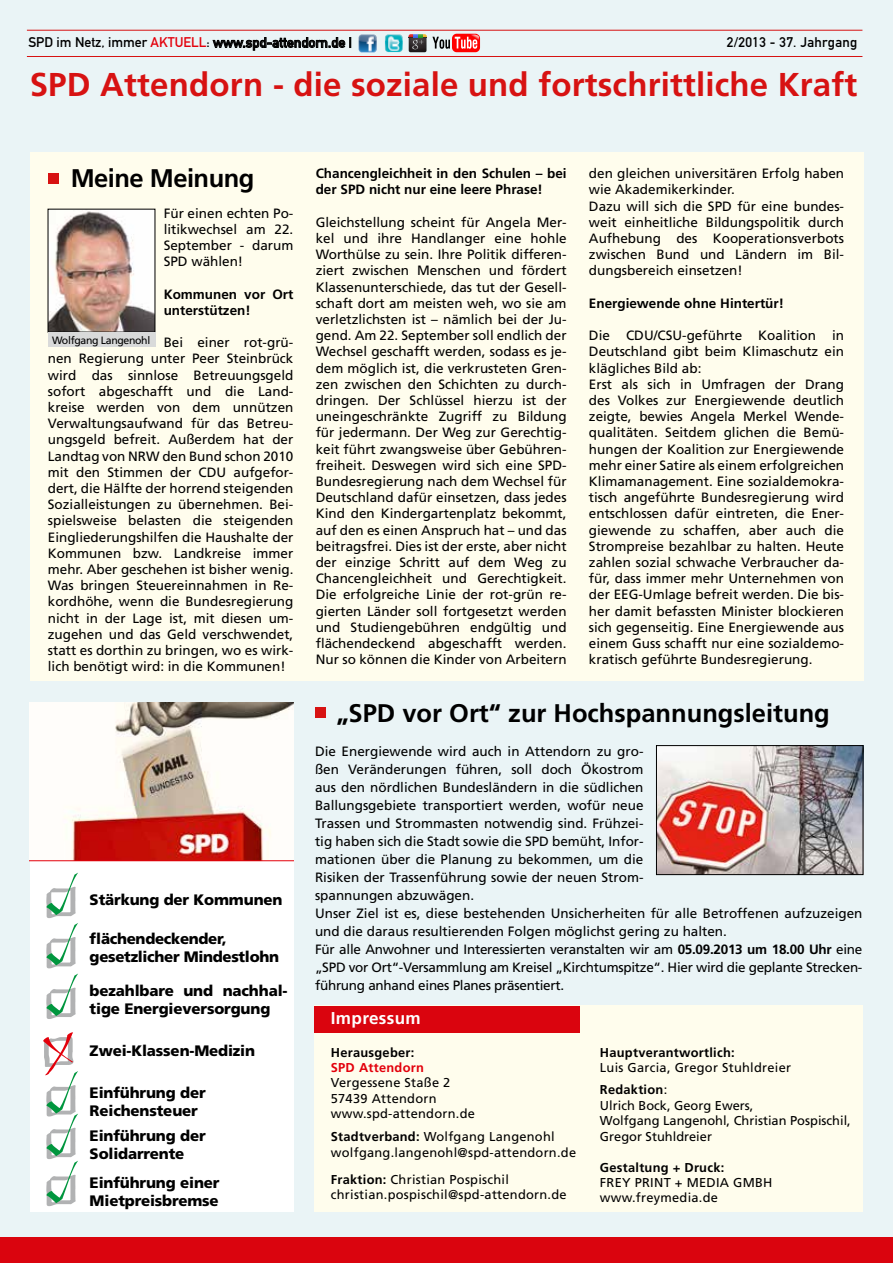
<style>
.page{position:relative;width:893px;height:1263px;background:#eaf4f6}
.page>*{position:absolute;margin:0;border:0;box-sizing:border-box;transform-origin:0 0}
.t1{font:700 33px "Frutiger";letter-spacing:.005em;color:#d71212}
.t2{font:700 25.5px "Frutiger";color:#000}
.t3{font:700 25.5px "Frutiger";letter-spacing:-.02em;color:#000}
.t4{font:700 17.1px "Frutiger";letter-spacing:.02em;color:#fff}
.t5{font:900 15.15px/18px "Frutiger";letter-spacing:-.01em;color:#000}
.t6{font:13.8px "DIN Mittelschrift LT Alternate";color:#000}
.t7{font:13.8px "DIN Mittelschrift LT Alternate";letter-spacing:.02em;color:#000}
.t8{font:13.5px/16.2px "Frutiger";color:#000;text-align:justify}
.t9{font:700 13.5px/16.2px "Frutiger";color:#000}
.t10{font:12.9px/15.5px "Frutiger";letter-spacing:.02em;color:#000}
.t11{font:12.9px/15.5px "Frutiger";color:#000}
.t12{font:700 12.9px "Frutiger";letter-spacing:.02em;color:#000}
.t13{font:700 12.9px "Frutiger";letter-spacing:.02em;color:#e3000b}
.t14{font:10.65px "Frutiger";letter-spacing:-.03em;color:#000}
.s1{color:#e3000b}
.s2{font-weight:700}
</style>
<div class="page">
<div style="left:315px;top:1006px;width:548px;height:206px;background:#fffded"></div>
<div style="left:315px;top:1006px;width:265px;height:26px;background:#da040e"></div>
<hr style="left:27px;top:30px;width:835px;height:1px;background:#d71212">
<svg style="left:213px;top:37px;width:138px;height:14px"></svg>
<hr style="left:27px;top:56px;width:835px;height:1px;background:#d71212">
<div style="left:0;top:1237px;width:893px;height:26px;background:#da040e"></div>
<div style="left:30px;top:152px;width:833px;height:528px;background:#fffded"></div>
<img style="left:50px;top:211px;width:103px;height:119px">
<img style="left:359px;top:34px;width:11px;height:18px">
<img style="left:385px;top:34px;width:12px;height:17px">
<div style="left:452px;top:34px;width:28px;height:18px;background:#f00;border-radius:5px"></div>
<svg style="left:432px;top:35px;width:47px;height:14px"></svg>
<img style="left:409px;top:50px;width:17px;height:2px">
<svg style="left:409px;top:34px;width:17px;height:16px"></svg>
<div style="left:48px;top:174px;width:10px;height:10px;background:#d71212"></div>
<div style="left:48px;top:332px;width:107px;height:15px;background:#d9dada"></div>
<div style="left:30px;top:702px;width:263px;height:510px;background:#fff"></div>
<svg style="left:30px;top:702px;width:263px;height:159px"></svg>
<svg style="left:46px;top:872px;width:32px;height:147px"></svg>
<svg style="left:43px;top:1032px;width:35px;height:174px"></svg>
<div style="left:315px;top:707px;width:10px;height:11px;background:#d71212"></div>
<img style="left:658px;top:747px;width:203px;height:126px">
<div style="left:656px;top:745px;width:207px;height:130px;border:1px solid #000"></div>
<p class="t6" style="left:28px;top:34px;width:325px">SPD im Netz, immer <span class="s1">AKTUELL</span>: www.spd-attendorn.de |</p>
<p class="t7" style="left:727px;top:34px;width:132px">2/2013 - 37. Jahrgang</p>
<h1 class="t1" style="left:30px;top:65px;width:829px">SPD Attendorn - die soziale und fortschrittliche Kraft</h1>
<h2 class="t3" style="left:71px;top:164px;width:185px">Meine Meinung</h2>
<p class="t8" style="left:164px;top:205px;width:131px">Für einen echten Po&shy;litikwechsel am 22.<br>September - darum SPD wählen!</p>
<p class="t9" style="left:164px;top:286px;width:131px">Kommunen vor Ort unterstützen!</p>
<p class="t8" style="left:48px;top:334px;width:247px;text-indent:116px">Bei einer rot-grü&shy;nen Regierung unter Peer Steinbrück wird das sinnlose Betreuungsgeld sofort abgeschafft und die Land&shy;kreise werden von dem unnützen Verwaltungsaufwand für das Betreu&shy;ungsgeld befreit. Außerdem hat der Landtag von NRW den Bund schon 2010 mit den Stimmen der CDU aufgefor&shy;dert, die Hälfte der horrend steigenden Sozialleistungen zu übernehmen. Bei&shy;spielsweise belasten die steigenden Eingliederungshilfen die Haushalte der Kommunen bzw. Landkreise immer mehr. Aber geschehen ist bisher wenig.<br>Was bringen Steuereinnahmen in Re&shy;kordhöhe, wenn die Bundesregierung nicht in der Lage ist, mit diesen um&shy;zugehen und das Geld verschwendet, statt es dorthin zu bringen, wo es wirk&shy;lich benötigt wird: in die Kommunen!</p>
<p class="t14" style="left:52px;top:334px;width:100px">Wolfgang Langenohl</p>
<p class="t5" style="left:90px;top:890px;width:194px">Stärkung der Kommunen</p>
<p class="t5" style="left:90px;top:929px;width:191px">flächendeckender, gesetzlicher Mindestlohn</p>
<p class="t5" style="left:90px;top:981px;width:199px">bezahlbare und nachhal&shy;tige Energieversorgung</p>
<p class="t5" style="left:90px;top:1041px;width:167px">Zwei-Klassen-Medizin</p>
<p class="t5" style="left:90px;top:1084px;width:118px">Einführung der<br>Reichensteuer</p>
<p class="t5" style="left:90px;top:1126px;width:118px">Einführung der<br>Solidarrente</p>
<p class="t5" style="left:90px;top:1173px;width:131px">Einführung einer<br>Mietpreisbremse</p>
<p class="t9" style="left:316px;top:165px;width:252px">Chancengleichheit in den Schulen – bei der SPD nicht nur eine leere Phrase!</p>
<p class="t8" style="left:316px;top:214px;width:252px">Gleichstellung scheint für Angela Mer&shy;kel und ihre Handlanger eine hohle Worthülse zu sein. Ihre Politik differen&shy;ziert zwischen Menschen und fördert Klassenunterschiede, das tut der Gesell&shy;schaft dort am meisten weh, wo sie am verletzlichsten ist – nämlich bei der Ju&shy;gend. Am 22. September soll endlich der Wechsel geschafft werden, sodass es je&shy;dem möglich ist, die verkrusteten Gren&shy;zen zwischen den Schichten zu durch&shy;dringen. Der Schlüssel hierzu ist der uneingeschränkte Zugriff zu Bildung für jedermann. Der Weg zur Gerechtig&shy;keit führt zwangsweise über Gebühren&shy;freiheit. Deswegen wird sich eine SPD-Bundesregierung nach dem Wechsel für Deutschland dafür einsetzen, dass jedes Kind den Kindergartenplatz bekommt, auf den es einen Anspruch hat – und das beitragsfrei. Dies ist der erste, aber nicht der einzige Schritt auf dem Weg zu Chancengleichheit und Gerechtigkeit.<br>Die erfolgreiche Linie der rot-grün re&shy;gierten Länder soll fortgesetzt werden und Studiengebühren endgültig und flächendeckend abgeschafft werden.<br>Nur so können die Kinder von Arbeitern</p>
<p class="t8" style="left:589px;top:165px;width:257px;text-align:left">den gleichen universitären Erfolg haben wie Akademikerkinder.<br>Dazu will sich die SPD für eine bundes&shy;weit einheitliche Bildungspolitik durch Aufhebung des Kooperationsverbots zwischen Bund und Ländern im Bil&shy;dungsbereich einsetzen!</p>
<p class="t9" style="left:589px;top:295px;width:197px">Energiewende ohne Hintertür!</p>
<p class="t8" style="left:589px;top:327px;width:257px;text-align:left">Die CDU/CSU-geführte Koalition in Deutschland gibt beim Klimaschutz ein klägliches Bild ab:<br>Erst als sich in Umfragen der Drang des Volkes zur Energiewende deutlich zeigte, bewies Angela Merkel Wende&shy;qualitäten. Seitdem glichen die Bemü&shy;hungen der Koalition zur Energiewende mehr einer Satire als einem erfolgreichen Klimamanagement. Eine sozialdemokra&shy;tisch angeführte Bundesregierung wird entschlossen dafür eintreten, die Ener&shy;giewende zu schaffen, aber auch die Strompreise bezahlbar zu halten. Heute zahlen sozial schwache Verbraucher da&shy;für, dass immer mehr Unternehmen von der EEG-Umlage befreit werden. Die bis&shy;her damit befassten Minister blockieren sich gegenseitig. Eine Energiewende aus einem Guss schafft nur eine sozialdemo&shy;kratisch geführte Bundesregierung.</p>
<h2 class="t2" style="left:336px;top:698px;width:495px">„SPD vor Ort“ zur Hochspannungsleitung</h2>
<p class="t8" style="left:315px;top:742px;width:549px;line-height:18px;text-align:left">Die Energiewende wird auch in Attendorn zu gro-<br>ßen Veränderungen führen, soll doch Ökostrom<br>aus den nördlichen Bundesländern in die südlichen<br>Ballungsgebiete transportiert werden, wofür neue<br>Trassen und Strommasten notwendig sind. Frühzei-<br>tig haben sich die Stadt sowie die SPD bemüht, Infor-<br>mationen über die Planung zu bekommen, um die<br>Risiken der Trassenführung sowie der neuen Strom-<br>spannungen abzuwägen.<br>Unser Ziel ist es, diese bestehenden Unsicherheiten für alle Betroffenen aufzuzeigen und die daraus resultierenden Folgen möglichst gering zu halten.<br>Für alle Anwohner und Interessierten veranstalten wir am <span class="s2">05.09.2013 um 18.00 Uhr</span> eine „SPD vor Ort“-Versammlung am Kreisel „Kirchtumspitze“. Hier wird die geplante Strecken&shy;führung anhand eines Planes präsentiert.</p>
<p class="t4" style="left:331px;top:1008px;width:91px">Impressum</p>
<p class="t12" style="left:331px;top:1044px;width:85px">Herausgeber:</p>
<p class="t13" style="left:331px;top:1060px;width:95px">SPD Attendorn</p>
<p class="t10" style="left:331px;top:1075px;width:146px">Vergessene Staße 2<br>57439 Attendorn www.spd-attendorn.de</p>
<p class="t10" style="left:331px;top:1129px;width:247px"><span class="s2">Stadtverband:</span> Wolfgang Langenohl wolfgang.langenohl@spd-attendorn.de</p>
<p class="t10" style="left:331px;top:1171px;width:237px"><span class="s2">Fraktion:</span> Christian Pospischil christian.pospischil@spd-attendorn.de</p>
<p class="t12" style="left:600px;top:1044px;width:136px">Hauptverantwortlich:</p>
<p class="t10" style="left:600px;top:1056px;width:193px;line-height:22.5px">Luis Garcia, Gregor Stuhldreier<br><span class="s2">Redaktion</span>:</p>
<p class="t11" style="left:600px;top:1097px;width:252px">Ulrich Bock, Georg Ewers,<br>Wolfgang Langenohl, Christian Pospischil,<br>Gregor Stuhldreier</p>
<p class="t12" style="left:600px;top:1159px;width:126px">Gestaltung + Druck:</p>
<p class="t10" style="left:600px;top:1174px;width:174px">FREY PRINT + MEDIA GMBH www.freymedia.de</p>
</div>
